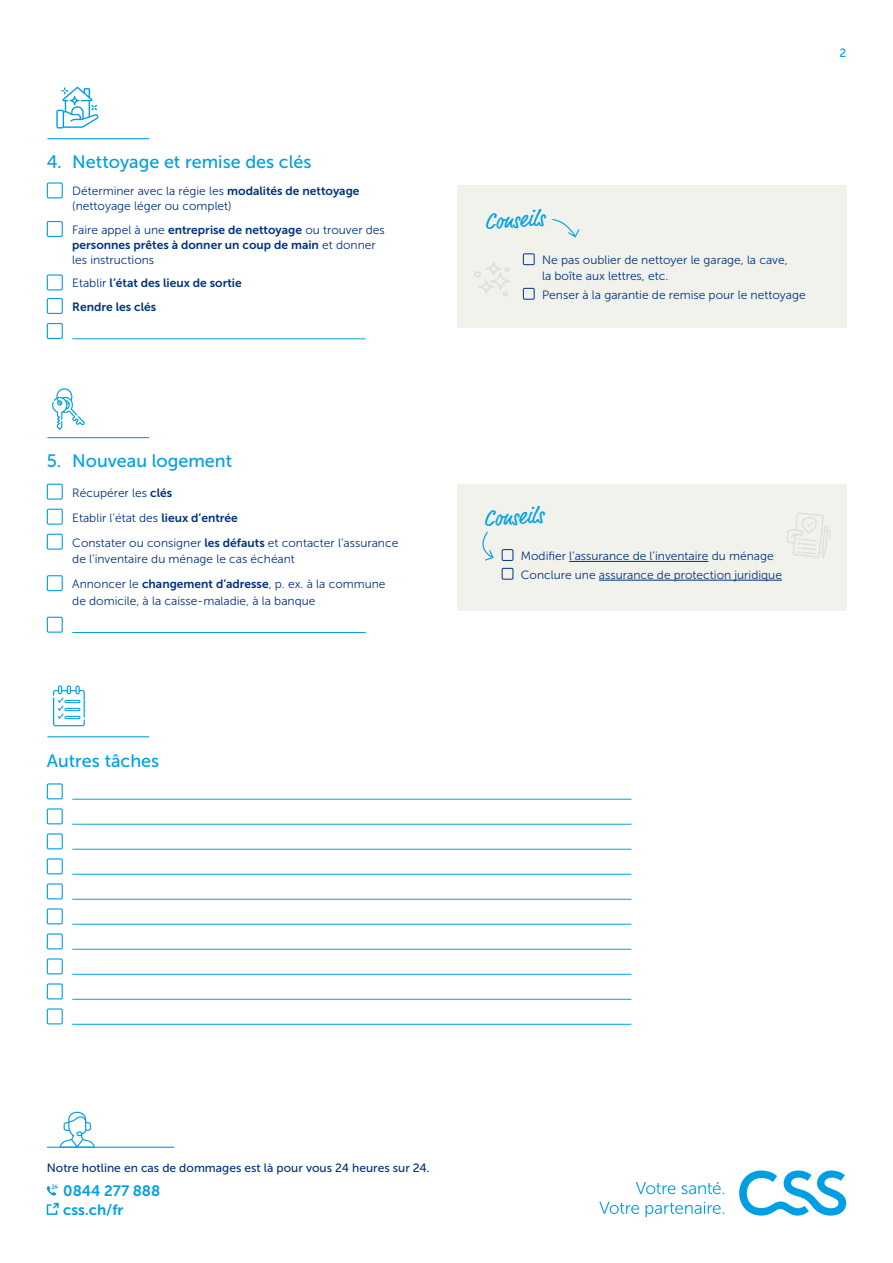
<style>
.page{position:relative;width:893px;height:1263px;background:#fff}
.page>*{position:absolute;margin:0;border:0;box-sizing:border-box;transform-origin:0 0}
.t1{font:22.5px "Market Web";color:#009fe3}
.t2{font:18px "Museo Sans 500";color:#009fe3}
.t3{font:15px/19.2px "Museo Sans 700";color:#009fe3}
.t4{font:12px/25px "Museo Sans 300";color:#00337d}
.t5{font:12px/23.5px "Museo Sans 700";color:#00337d}
.t6{font:12px "Museo Sans 500";color:#00337d}
.t7{font:12px "Museo Sans 500";color:#009fe3}
.s1{font-family:"Museo Sans 700"}
.s2{font-family:"Museo Sans 300"}
</style>
<div class="page">
<svg style="left:599px;top:1170px;width:247px;height:47px"></svg>
<div style="left:47px;top:182px;width:16px;height:16px;border:1px solid #009fe3"></div>
<div style="left:47px;top:221px;width:16px;height:16px;border:1px solid #009fe3"></div>
<div style="left:47px;top:274px;width:16px;height:16px;border:1px solid #009fe3"></div>
<div style="left:47px;top:298px;width:16px;height:16px;border:1px solid #009fe3"></div>
<div style="left:47px;top:323px;width:16px;height:16px;border:1px solid #009fe3"></div>
<hr style="left:72px;top:339px;width:294px;height:1px;background:#009fe3">
<div style="left:47px;top:484px;width:16px;height:16px;border:1px solid #009fe3"></div>
<div style="left:47px;top:509px;width:16px;height:16px;border:1px solid #009fe3"></div>
<div style="left:47px;top:534px;width:16px;height:16px;border:1px solid #009fe3"></div>
<div style="left:47px;top:575px;width:16px;height:16px;border:1px solid #009fe3"></div>
<div style="left:47px;top:617px;width:16px;height:16px;border:1px solid #009fe3"></div>
<hr style="left:72px;top:632px;width:294px;height:1px;background:#009fe3">
<div style="left:47px;top:783px;width:16px;height:16px;border:1px solid #009fe3"></div>
<hr style="left:72px;top:799px;width:559px;height:1px;background:#009fe3">
<div style="left:47px;top:808px;width:16px;height:16px;border:1px solid #009fe3"></div>
<hr style="left:72px;top:824px;width:559px;height:1px;background:#009fe3">
<div style="left:47px;top:833px;width:16px;height:16px;border:1px solid #009fe3"></div>
<hr style="left:72px;top:849px;width:559px;height:1px;background:#009fe3">
<div style="left:47px;top:858px;width:16px;height:16px;border:1px solid #009fe3"></div>
<hr style="left:72px;top:874px;width:559px;height:1px;background:#009fe3">
<div style="left:47px;top:883px;width:16px;height:16px;border:1px solid #009fe3"></div>
<hr style="left:72px;top:899px;width:559px;height:1px;background:#009fe3">
<div style="left:47px;top:908px;width:16px;height:16px;border:1px solid #009fe3"></div>
<hr style="left:72px;top:924px;width:559px;height:1px;background:#009fe3">
<div style="left:47px;top:933px;width:16px;height:16px;border:1px solid #009fe3"></div>
<hr style="left:72px;top:949px;width:559px;height:1px;background:#009fe3">
<div style="left:47px;top:958px;width:16px;height:16px;border:1px solid #009fe3"></div>
<hr style="left:72px;top:974px;width:559px;height:1px;background:#009fe3">
<div style="left:47px;top:983px;width:16px;height:16px;border:1px solid #009fe3"></div>
<hr style="left:72px;top:999px;width:559px;height:1px;background:#009fe3">
<div style="left:47px;top:1008px;width:16px;height:16px;border:1px solid #009fe3"></div>
<hr style="left:72px;top:1024px;width:559px;height:1px;background:#009fe3">
<hr style="left:48px;top:138px;width:101px;height:1px;background:#009fe3">
<hr style="left:47px;top:1147px;width:127px;height:1px;background:#009fe3">
<hr style="left:48px;top:437px;width:101px;height:1px;background:#009fe3">
<hr style="left:48px;top:736px;width:101px;height:1px;background:#009fe3">
<svg style="left:56px;top:87px;width:43px;height:42px"></svg>
<svg style="left:52px;top:388px;width:33px;height:42px"></svg>
<svg style="left:53px;top:685px;width:32px;height:41px"></svg>
<div style="left:457px;top:186px;width:389px;height:142px;background:#f2f2ed"></div>
<svg style="left:552px;top:219px;width:28px;height:19px"></svg>
<div style="left:523px;top:253px;width:12px;height:12px;border:1px solid #00337d"></div>
<div style="left:523px;top:288px;width:12px;height:12px;border:1px solid #00337d"></div>
<svg style="left:474px;top:262px;width:37px;height:34px"></svg>
<div style="left:457px;top:485px;width:389px;height:126px;background:#f2f2ed"></div>
<div style="left:502px;top:549px;width:11px;height:12px;border:1px solid #00337d"></div>
<div style="left:502px;top:568px;width:11px;height:11px;border:1px solid #00337d"></div>
<svg style="left:482px;top:531px;width:12px;height:30px"></svg>
<svg style="left:787px;top:512px;width:44px;height:46px"></svg>
<svg style="left:47px;top:1184px;width:11px;height:11px"></svg>
<svg style="left:60px;top:1112px;width:35px;height:36px"></svg>
<svg style="left:569px;top:560px;width:140px;height:2px"></svg>
<svg style="left:599px;top:579px;width:183px;height:2px"></svg>
<h2 class="t2" style="left:47px;top:152px;width:266px">4. Nettoyage et remise des clés</h2>
<p class="t4" style="left:72px;top:184px;width:289px;line-height:15px">Déterminer avec la régie les <span class="s1">modalités de nettoyage </span>(nettoyage léger ou complet)</p>
<p class="t4" style="left:72px;top:217px;width:314px">Faire appel à une <span class="s1">entreprise de nettoyage</span> ou trouver des</p>
<p class="t5" style="left:72px;top:233px;width:305px">personnes prêtes à donner un coup de main <span class="s2">et donner</span></p>
<p class="t4" style="left:72px;top:247px;width:83px">les instructions</p>
<p class="t5" style="left:72px;top:272px;width:171px"><span class="s2">Etablir</span> l’état des lieux de sortie<br>Rendre les clés</p>
<h2 class="t2" style="left:47px;top:451px;width:187px">5. Nouveau logement</h2>
<p class="t4" style="left:72px;top:480px;width:328px">Récupérer les <span class="s1">clés<br></span>Etablir l’état des <span class="s1">lieux d’entrée<br></span>Constater ou consigner <span class="s1">les défauts</span> et contacter l’assurance</p>
<p class="t4" style="left:72px;top:547px;width:315px">de l’inventaire du ménage le cas échéant<br>Annoncer le <span class="s1">changement d’adresse</span>, p. ex. à la commune</p>
<p class="t4" style="left:72px;top:588px;width:245px">de domicile, à la caisse-maladie, à la banque</p>
<h2 class="t2" style="left:47px;top:751px;width:114px">Autres tâches</h2>
<p class="t7" style="left:839px;top:46px;width:8px">2</p>
<h1 class="t1" style="left:484px;top:209px;width:62px;rotate:-4deg">Conseils</h1>
<p class="t4" style="left:542px;top:252px;width:247px;line-height:15.8px">Ne pas oublier de nettoyer le garage, la cave, la boîte aux lettres, etc.</p>
<p class="t4" style="left:542px;top:282px;width:265px">Penser à la garantie de remise pour le nettoyage</p>
<h1 class="t1" style="left:483px;top:506px;width:62px;rotate:-4deg">Conseils</h1>
<p class="t4" style="left:521px;top:546px;width:263px;line-height:18.8px">Modifier l’assurance de l’inventaire du ménage<br>Conclure une assurance de protection juridique</p>
<p class="t6" style="left:47px;top:1161px;width:384px">Notre hotline en cas de dommages est là pour vous 24 heures sur 24.</p>
<p class="t3" style="left:63px;top:1181px;width:99px">0844 277 888 css.ch/fr</p>
</div>
